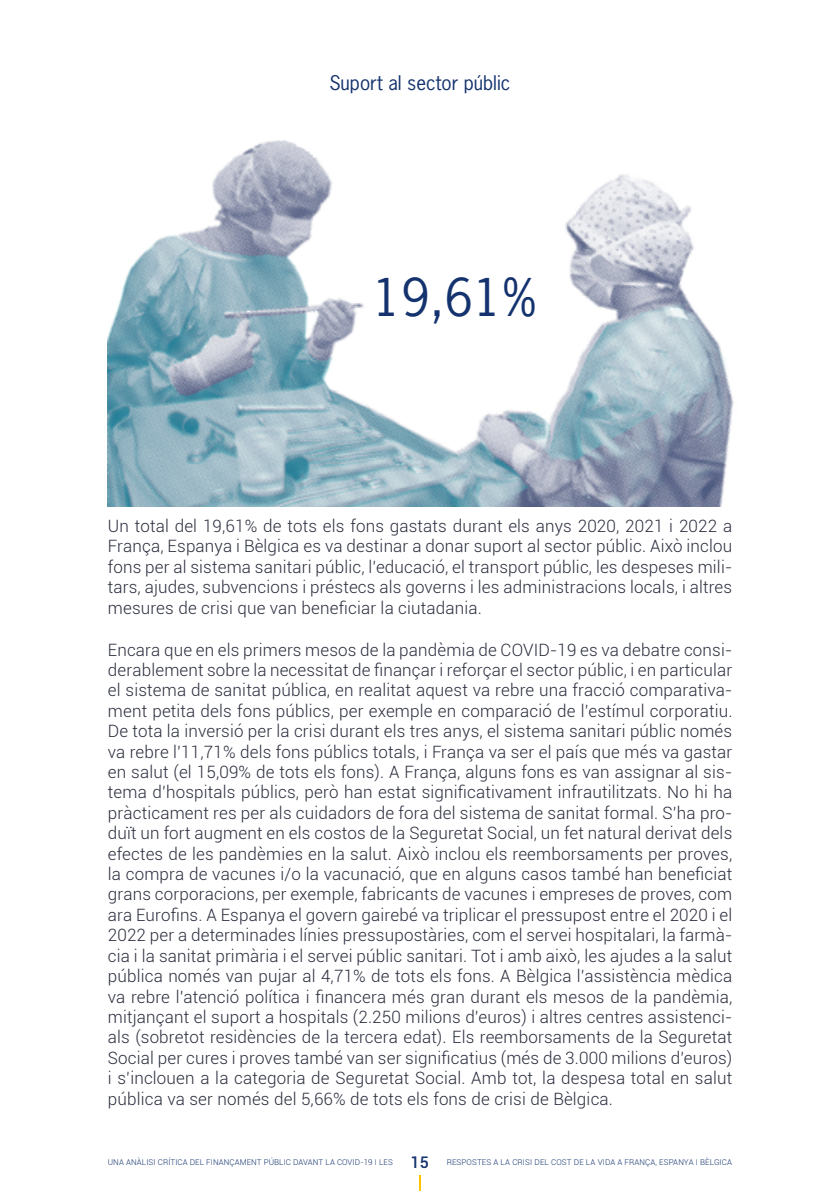
<style>
.page{position:relative;width:840px;height:1191px;background:#fff}
.page>*{position:absolute;margin:0;border:0;box-sizing:border-box;transform-origin:0 0}
.t1{font:49px "News Gothic";color:#13326e}
.t2{font:19px "News Gothic Std";color:#13326e}
.t3{font:300 17px/20.4px "Roboto";letter-spacing:.01em;color:#292c3c;text-align:justify}
.t4{font:300 8px "Roboto";letter-spacing:.01em;color:#13326e}
.s1{font-weight:500;font-size:16px}
</style>
<div class="page">
<svg style="left:419px;top:1174px;width:2px;height:17px"></svg>
<img style="left:108px;top:140px;width:626px;height:366px">
<h2 class="t2" style="left:329px;top:70px;width:182px">Suport al sector públic</h2>
<p class="t1" style="left:372px;top:266px;width:165px">19,61%</p>
<p class="t3" style="left:108px;top:515px;width:625px">Un total del 19,61% de tots els fons gastats durant els anys 2020, 2021 i 2022 a França, Espanya i Bèlgica es va destinar a donar suport al sector públic. Això inclou fons per al sistema sanitari públic, l’educació, el transport públic, les despeses mili&shy;tars, ajudes, subvencions i préstecs als governs i les administracions locals, i altres mesures de crisi que van beneficiar la ciutadania.</p>
<p class="t3" style="left:108px;top:639px;width:625px">Encara que en els primers mesos de la pandèmia de COVID-19 es va debatre consi&shy;derablement sobre la necessitat de finançar i reforçar el sector públic, i en particular el sistema de sanitat pública, en realitat aquest va rebre una fracció comparativa&shy;ment petita dels fons públics, per exemple en comparació de l’estímul corporatiu.<br>De tota la inversió per la crisi durant els tres anys, el sistema sanitari públic només va rebre l’11,71% dels fons públics totals, i França va ser el país que més va gastar en salut (el 15,09% de tots els fons). A França, alguns fons es van assignar al sis&shy;tema d’hospitals públics, però han estat significativament infrautilitzats. No hi ha pràcticament res per als cuidadors de fora del sistema de sanitat formal. S’ha pro&shy;duït un fort augment en els costos de la Seguretat Social, un fet natural derivat dels efectes de les pandèmies en la salut. Això inclou els reemborsaments per proves, la compra de vacunes i/o la vacunació, que en alguns casos també han beneficiat grans corporacions, per exemple, fabricants de vacunes i empreses de proves, com ara Eurofins. A Espanya el govern gairebé va triplicar el pressupost entre el 2020 i el 2022 per a determinades línies pressupostàries, com el servei hospitalari, la farmà&shy;cia i la sanitat primària i el servei públic sanitari. Tot i amb això, les ajudes a la salut pública només van pujar al 4,71% de tots els fons. A Bèlgica l’assistència mèdica va rebre l’atenció política i financera més gran durant els mesos de la pandèmia, mitjançant el suport a hospitals (2.250 milions d’euros) i altres centres assistenci&shy;als (sobretot residències de la tercera edat). Els reemborsaments de la Seguretat Social per cures i proves també van ser significatius (més de 3.000 milions d’euros) i s’inclouen a la categoria de Seguretat Social. Amb tot, la despesa total en salut pública va ser només del 5,66% de tots els fons de crisi de Bèlgica.</p>
<p class="t4" style="left:108px;top:1156px;width:625px">UNA ANÀLISI CRÍTICA DEL FINANÇAMENT PÚBLIC DAVANT LA COVID-19 I LES <span class="s1">15</span> RESPOSTES A LA CRISI DEL COST DE LA VIDA A FRANÇA, ESPANYA I BÈLGICA</p>
</div>
